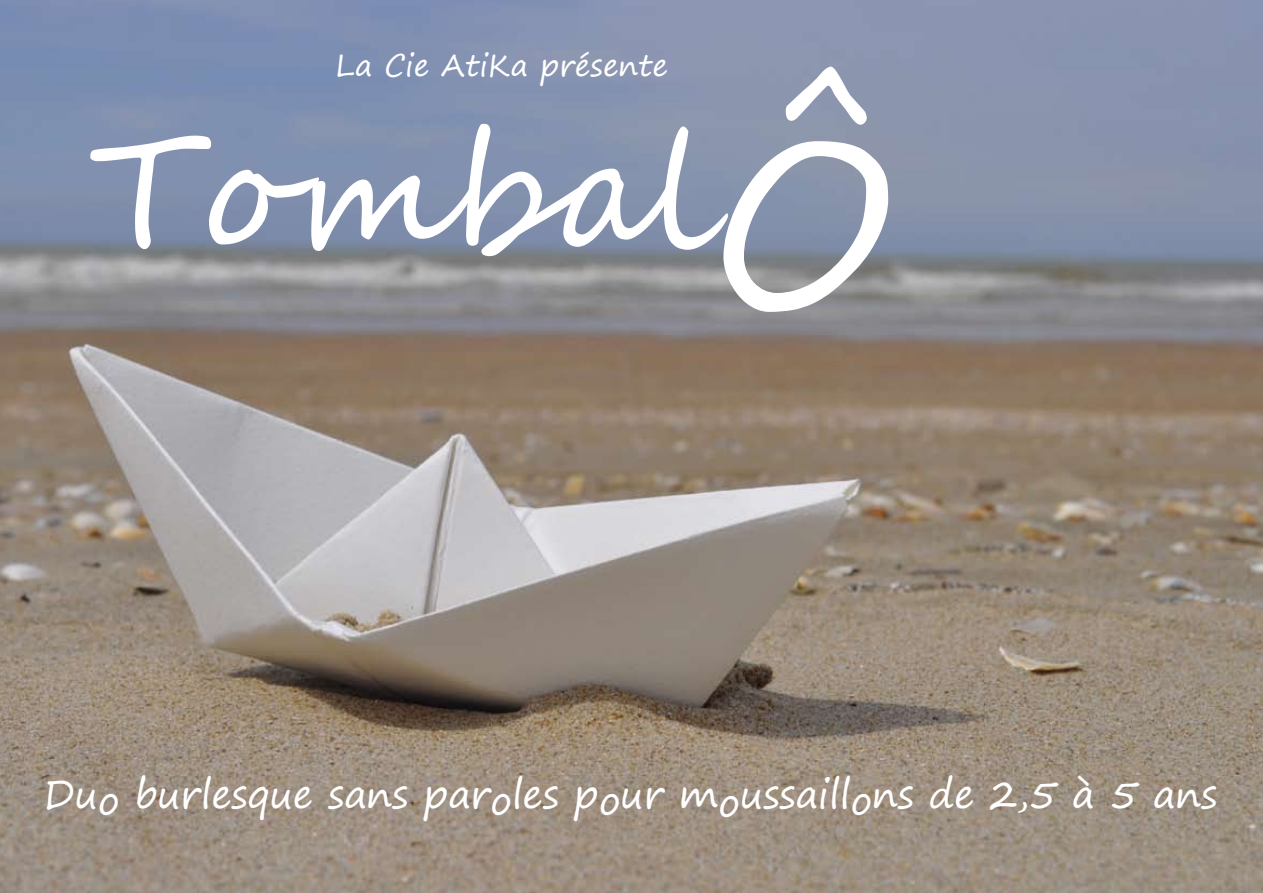
<style>
.page{position:relative;width:1263px;height:893px;background:#fff}
.page>*{position:absolute;margin:0;border:0;box-sizing:border-box;transform-origin:0 0}
.t1{font:158.55px "Segoe Script";color:#fff}
.t2{font:39px "Segoe Print";color:#fff}
.t3{font:30px "Segoe Print";color:#fff}
.s1{font-size:229.5px}
</style>
<div class="page">
<img style="left:0;top:0;width:1263px;height:893px">
<p class="t3" style="left:342px;top:29px;width:334px">La Cie AtiKa présente</p>
<p class="t3" style="left:335px;top:38px;width:334px">La Cie AtiKa présente</p>
<h1 class="t1" style="left:88px;top:63px;width:808px">Tombal<span class="s1">Ô</span></h1>
<p class="t2" style="left:51px;top:751px;width:1157px">Duo burlesque sans paroles pour moussaillons de 2 à 5 ans</p>
<p class="t2" style="left:44px;top:760px;width:1175px">Duo burlesque sans paroles pour moussaillons de 2,5 à 5 ans</p>
</div>
